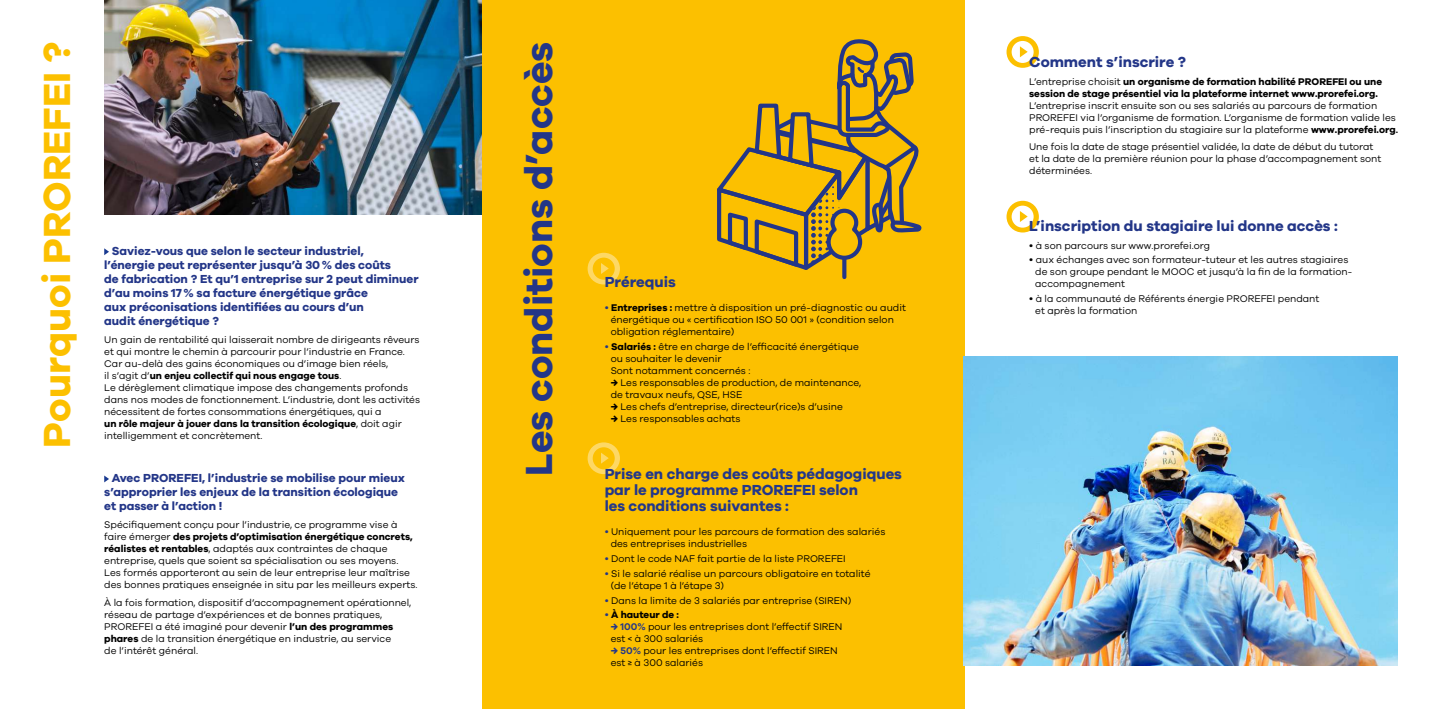
<style>
.page{position:relative;width:1446px;height:709px;background:#fff}
.page>*{position:absolute;margin:0;border:0;box-sizing:border-box;transform-origin:0 0}
.t1{font:700 39px "Galano Grotesque";color:#233688}
.t2{font:700 39px "Galano Grotesque";color:#fcc000}
.t3{font:700 15px/16px "Galano Grotesque";color:#23378a}
.t4{font:700 15px "Galano Grotesque";color:#233688}
.t5{font:700 12px/14px "Galano Grotesque";color:#233688}
.t6{font:10px/12px "Galano Grotesque";color:#000}
.t7{font:700 10px/12px "Galano Grotesque";color:#000}
.s1{font-weight:700}
.s2{color:#233688}
.s3{font-weight:400;color:#233688}
.s4{font-weight:700;color:#233688}
.s5{font-weight:600;color:#233688}
.s6{font-weight:400}
.s7{font-weight:600}
</style>
<div class="page">
<div style="left:482px;top:0;width:482px;height:709px;background:#fcc000"></div>
<img style="left:104px;top:0;width:378px;height:215px">
<img style="left:964px;top:356px;width:433px;height:310px">
<svg style="left:104px;top:475px;width:5px;height:7px"></svg>
<svg style="left:104px;top:248px;width:5px;height:7px"></svg>
<svg style="left:717px;top:39px;width:205px;height:240px"></svg>
<svg style="left:587px;top:253px;width:33px;height:31px"></svg>
<svg style="left:1006px;top:36px;width:33px;height:32px"></svg>
<svg style="left:1006px;top:201px;width:33px;height:31px"></svg>
<svg style="left:587px;top:442px;width:33px;height:32px"></svg>
<h1 class="t2" style="left:33px;top:447px;width:407px;rotate:-90deg">Pourquoi PROREFEI ?</h1>
<p class="t5" style="left:104px;top:244px;width:316px;text-indent:8px">Saviez-vous que selon le secteur industriel,<br>l’énergie peut représenter jusqu’à 30% des coûts<br>de fabrication ? Et qu’1 entreprise sur 2 peut diminuer d’au moins 17% sa facture énergétique grâce<br>aux préconisations identifiées au cours d’un<br>audit énergétique ?</p>
<p class="t6" style="left:104px;top:333px;width:317px">Un gain de rentabilité qui laisserait nombre de dirigeants rêveurs et qui montre le chemin à parcourir pour l’industrie en France.<br>Car au-delà des gains économiques ou d’image bien réels,<br>il s’agit d’<span class="s1">un enjeu collectif qui nous engage tous</span>.<br>Le dérèglement climatique impose des changements profonds dans nos modes de fonctionnement. L’industrie, dont les activités nécessitent de fortes consommations énergétiques, qui a<br><span class="s1">un rôle majeur à jouer dans la transition écologique</span>, doit agir intelligemment et concrètement.</p>
<p class="t5" style="left:104px;top:471px;width:302px;text-indent:8px">Avec PROREFEI, l’industrie se mobilise pour mieux s’approprier les enjeux de la transition écologique et passer à l’action !</p>
<p class="t6" style="left:104px;top:518px;width:315px">Spécifiquement conçu pour l’industrie, ce programme vise à faire émerger <span class="s1">des projets d’optimisation énergétique concrets, réalistes et rentables</span>, adaptés aux contraintes de chaque entreprise, quels que soient sa spécialisation ou ses moyens.<br>Les formés apporteront au sein de leur entreprise leur maîtrise des bonnes pratiques enseignée in situ par les meilleurs experts.</p>
<p class="t6" style="left:104px;top:596px;width:309px">À la fois formation, dispositif d’accompagnement opérationnel, réseau de partage d’expériences et de bonnes pratiques, PROREFEI a été imaginé pour devenir <span class="s1">l’un des programmes phares</span> de la transition énergétique en industrie, au service<br>de l’intérêt général.</p>
<h1 class="t1" style="left:515px;top:476px;width:436px;rotate:-90deg">Les conditions d’accès</h1>
<h2 class="t3" style="left:605px;top:273px;width:73px">Prérequis</h2>
<p class="t6" style="left:611px;top:301px;width:297px;text-indent:-6px"><span class="s2">•</span> <span class="s1">Entreprises :</span> mettre à disposition un pré-diagnostic ou audit énergétique ou « certification ISO 50 001 » (condition selon obligation réglementaire)</p>
<p class="t6" style="left:611px;top:340px;width:250px;text-indent:-6px"><span class="s2">•</span> <span class="s1">Salariés :</span> être en charge de l’efficacité énergétique ou souhaiter le devenir<br>Sont notamment concernés :</p>
<p class="t6" style="left:611px;top:376px;width:252px"><span class="s1">→</span> Les responsables de production, de maintenance, de travaux neufs, QSE, HSE</p>
<p class="t6" style="left:611px;top:400px;width:234px"><span class="s1">→</span> Les chefs d’entreprise, directeur(rice)s d’usine</p>
<p class="t6" style="left:611px;top:412px;width:131px"><span class="s1">→</span> Les responsables achats</p>
<h2 class="t3" style="left:605px;top:465px;width:299px">Prise en charge des coûts pédagogiques par le programme PROREFEI selon<br>les conditions suivantes :</h2>
<p class="t6" style="left:611px;top:525px;width:276px;text-indent:-6px"><span class="s2">•</span> Uniquement pour les parcours de formation des salariés des entreprises industrielles</p>
<p class="t6" style="left:605px;top:552px;width:243px"><span class="s2">•</span> Dont le code NAF fait partie de la liste PROREFEI</p>
<p class="t6" style="left:611px;top:567px;width:261px;text-indent:-6px"><span class="s2">•</span> Si le salarié réalise un parcours obligatoire en totalité (de l’étape 1 à l’étape 3)</p>
<p class="t6" style="left:605px;top:594px;width:248px"><span class="s2">•</span> Dans la limite de 3 salariés par entreprise (SIREN)</p>
<p class="t7" style="left:605px;top:608px;width:76px"><span class="s3">•</span> À hauteur de :</p>
<p class="t6" style="left:611px;top:620px;width:233px"><span class="s4">→</span> <span class="s5">100%</span> pour les entreprises dont l’effectif SIREN est &lt; à 300 salariés</p>
<p class="t6" style="left:611px;top:644px;width:229px"><span class="s4">→</span> <span class="s5">50%</span> pour les entreprises dont l’effectif SIREN est ≥ à 300 salariés</p>
<h2 class="t4" style="left:1029px;top:53px;width:158px">Comment s’inscrire ?</h2>
<p class="t7" style="left:1029px;top:75px;width:354px"><span class="s6">L’entreprise choisit</span> un organisme de formation habilité PROREFEI ou une session de stage présentiel via la plateforme internet www.prorefei.org.</p>
<p class="t6" style="left:1029px;top:99px;width:370px">L’entreprise inscrit ensuite son ou ses salariés au parcours de formation<br>PROREFEI via l’organisme de formation. L’organisme de formation valide les pré-requis puis l’inscription du stagiaire sur la plateforme <span class="s1">www.prorefei.org</span><span class="s7">.</span></p>
<p class="t6" style="left:1029px;top:141px;width:354px">Une fois la date de stage présentiel validée, la date de début du tutorat et la date de la première réunion pour la phase d’accompagnement sont déterminées.</p>
<h2 class="t4" style="left:1029px;top:216px;width:310px">L’inscription du stagiaire lui donne accès :</h2>
<p class="t6" style="left:1029px;top:239px;width:182px">• à son parcours sur www.prorefei.org</p>
<p class="t6" style="left:1035px;top:254px;width:318px;text-indent:-6px">• aux échanges avec son formateur-tuteur et les autres stagiaires de son groupe pendant le MOOC et jusqu’à la fin de la formation&shy;accompagnement</p>
<p class="t6" style="left:1035px;top:292px;width:286px;text-indent:-6px">• à la communauté de Référents énergie PROREFEI pendant et après la formation</p>
</div>
